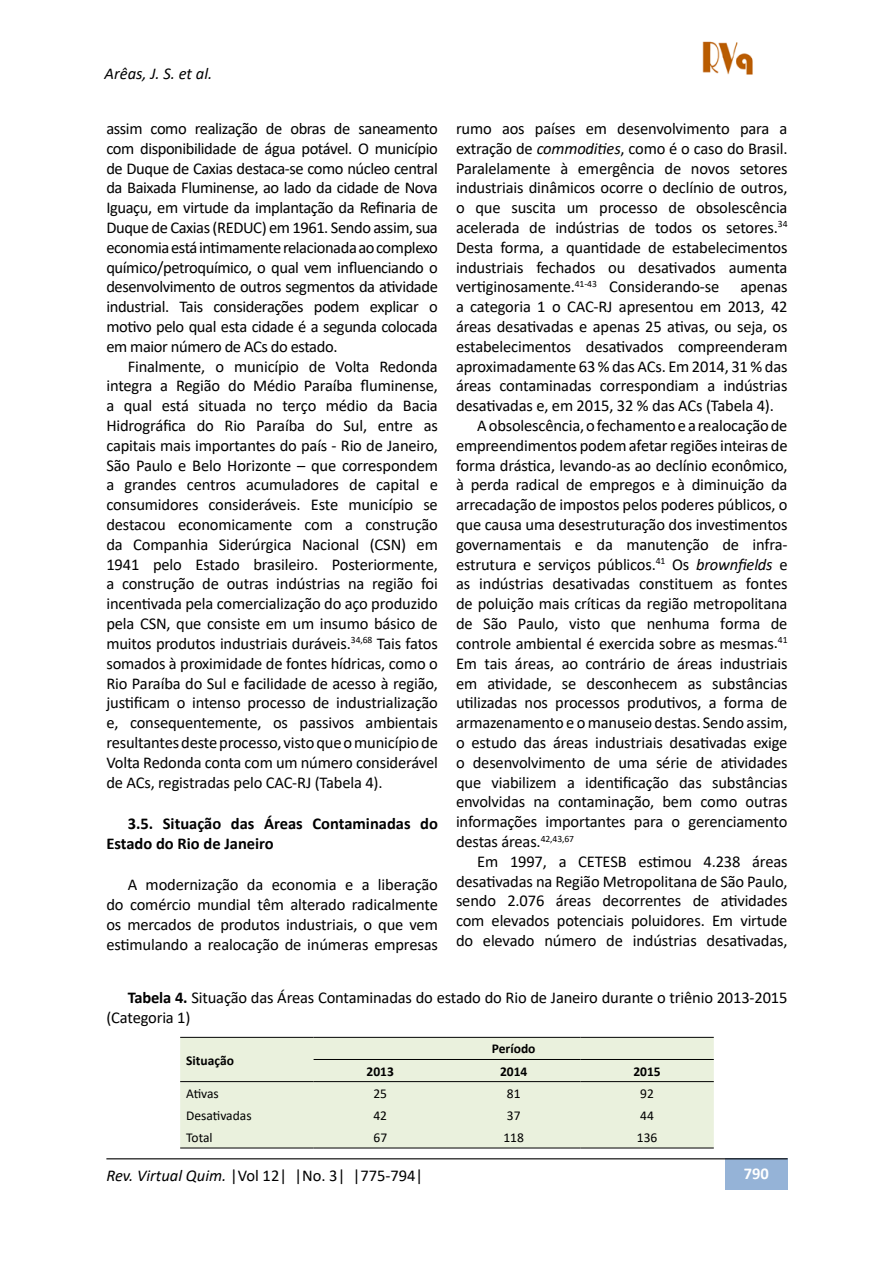
<style>
.page{position:relative;width:894px;height:1263px;background:#fff}
.page>*{position:absolute;margin:0;border:0;box-sizing:border-box;transform-origin:0 0}
.t1{font:16.5px/19.8px "Calibri";letter-spacing:-.01em;color:#000;text-align:justify}
.t2{font:700 16.5px/19.8px "Calibri";color:#000}
.t3{font:italic 16.5px "Calibri";color:#000}
.t4{font:700 16.5px "Calibri";color:#fff}
.t5{font:13.5px "Calibri";color:#000}
.t6{font:700 13.5px "Calibri";color:#000}
.s1{font-style:italic}
.s2{font-weight:700}
</style>
<div class="page">
<div style="left:724px;top:1158px;width:63px;height:32px;background:#95b3d7"></div>
<hr style="left:106px;top:1158px;width:681px;height:1px;background:#000">
<img style="left:702px;top:41px;width:51px;height:34px">
<div style="left:180px;top:1038px;width:533px;height:109px;background:#eaf1dd"></div>
<hr style="left:180px;top:1037px;width:133px;height:1px;background:#000">
<hr style="left:180px;top:1081px;width:133px;height:1px;background:#000">
<hr style="left:313px;top:1037px;width:134px;height:1px;background:#000">
<hr style="left:447px;top:1037px;width:133px;height:1px;background:#000">
<hr style="left:580px;top:1037px;width:133px;height:1px;background:#000">
<hr style="left:313px;top:1059px;width:134px;height:1px;background:#000">
<hr style="left:447px;top:1059px;width:133px;height:1px;background:#000">
<hr style="left:580px;top:1059px;width:133px;height:1px;background:#000">
<hr style="left:313px;top:1081px;width:134px;height:1px;background:#000">
<hr style="left:447px;top:1081px;width:133px;height:1px;background:#000">
<hr style="left:580px;top:1081px;width:133px;height:1px;background:#000">
<hr style="left:180px;top:1147px;width:133px;height:1px;background:#000">
<hr style="left:313px;top:1147px;width:134px;height:1px;background:#000">
<hr style="left:447px;top:1147px;width:133px;height:1px;background:#000">
<hr style="left:580px;top:1147px;width:133px;height:1px;background:#000">
<p class="t3" style="left:104px;top:62px;width:109px">Arêas, J. S. et al.</p>
<p class="t1" style="left:106px;top:118px;width:333px">assim como realização de obras de saneamento com disponibilidade de água potável. O município de Duque de Caxias destaca-se como núcleo central da Baixada Fluminense, ao lado da cidade de Nova Iguaçu, em virtude da implantação da Refinaria de Duque de Caxias (REDUC) em 1961. Sendo assim, sua economia está intimamente relacionada ao complexo químico/petroquímico, o qual vem influenciando o desenvolvimento de outros segmentos da atividade industrial. Tais considerações podem explicar o motivo pelo qual esta cidade é a segunda colocada em maior número de ACs do estado.</p>
<p class="t1" style="left:106px;top:356px;width:333px;text-indent:21px">Finalmente, o município de Volta Redonda integra a Região do Médio Paraíba fluminense, a qual está situada no terço médio da Bacia Hidrográfica do Rio Paraíba do Sul, entre as capitais mais importantes do país - Rio de Janeiro, São Paulo e Belo Horizonte – que correspondem a grandes centros acumuladores de capital e consumidores consideráveis. Este município se destacou economicamente com a construção da Companhia Siderúrgica Nacional (CSN) em 1941 pelo Estado brasileiro. Posteriormente, a construção de outras indústrias na região foi incentivada pela comercialização do aço produzido pela CSN, que consiste em um insumo básico de muitos produtos industriais duráveis.<sup>34,68</sup> Tais fatos somados à proximidade de fontes hídricas, como o Rio Paraíba do Sul e facilidade de acesso à região, justificam o intenso processo de industrialização e, consequentemente, os passivos ambientais resultantes deste processo, visto que o município de Volta Redonda conta com um número considerável de ACs, registradas pelo CAC-RJ (Tabela 4).</p>
<p class="t2" style="left:106px;top:813px;width:333px;text-indent:21px">3.5. Situação das Áreas Contaminadas do<br>Estado do Rio de Janeiro</p>
<p class="t1" style="left:106px;top:874px;width:333px;text-indent:21px">A modernização da economia e a liberação do comércio mundial têm alterado radicalmente os mercados de produtos industriais, o que vem estimulando a realocação de inúmeras empresas</p>
<p class="t1" style="left:456px;top:118px;width:333px">rumo aos países em desenvolvimento para a extração de <span class="s1">commodities</span>, como é o caso do Brasil.<br>Paralelamente à emergência de novos setores industriais dinâmicos ocorre o declínio de outros, o que suscita um processo de obsolescência acelerada de indústrias de todos os setores.<sup>34<br></sup>Desta forma, a quantidade de estabelecimentos industriais fechados ou desativados aumenta vertiginosamente.<sup>41-43</sup> Considerando-se</p>
<p class="t1" style="left:740px;top:276px;width:48px">apenas</p>
<p class="t1" style="left:456px;top:296px;width:333px">a categoria 1 o CAC-RJ apresentou em 2013, 42</p>
<p class="t1" style="left:456px;top:316px;width:333px">áreas desativadas e apenas 25 ativas, ou seja, os</p>
<p class="t1" style="left:456px;top:336px;width:333px">estabelecimentos desativados compreenderam</p>
<p class="t1" style="left:456px;top:356px;width:333px">aproximadamente 63 % das ACs. Em 2014, 31 % das</p>
<p class="t1" style="left:456px;top:375px;width:333px">áreas contaminadas correspondiam a indústrias</p>
<p class="t1" style="left:456px;top:395px;width:319px">desativadas e, em 2015, 32 % das ACs (Tabela 4).</p>
<p class="t1" style="left:477px;top:415px;width:311px">A obsolescência, o fechamento e a realocação de</p>
<p class="t1" style="left:456px;top:435px;width:333px">empreendimentos podem afetar regiões inteiras de</p>
<p class="t1" style="left:456px;top:455px;width:333px">forma drástica, levando-as ao declínio econômico,</p>
<p class="t1" style="left:456px;top:474px;width:333px">à perda radical de empregos e à diminuição da</p>
<p class="t1" style="left:456px;top:494px;width:333px">arrecadação de impostos pelos poderes públicos, o</p>
<p class="t1" style="left:456px;top:514px;width:333px">que causa uma desestruturação dos investimentos</p>
<p class="t1" style="left:456px;top:534px;width:333px">governamentais e da manutenção de infra-</p>
<p class="t1" style="left:456px;top:554px;width:333px">estrutura e serviços públicos.<sup>41</sup> Os <span class="s1">brownfields</span> e</p>
<p class="t1" style="left:456px;top:573px;width:333px">as indústrias desativadas constituem as fontes</p>
<p class="t1" style="left:456px;top:593px;width:333px">de poluição mais críticas da região metropolitana</p>
<p class="t1" style="left:456px;top:613px;width:333px">de São Paulo, visto que nenhuma forma de</p>
<p class="t1" style="left:456px;top:633px;width:333px">controle ambiental é exercida sobre as mesmas.<sup>41</sup></p>
<p class="t1" style="left:456px;top:653px;width:333px">Em tais áreas, ao contrário de áreas industriais</p>
<p class="t1" style="left:456px;top:672px;width:333px">em atividade, se desconhecem as substâncias</p>
<p class="t1" style="left:456px;top:692px;width:333px">utilizadas nos processos produtivos, a forma de</p>
<p class="t1" style="left:456px;top:712px;width:333px">armazenamento e o manuseio destas. Sendo assim,</p>
<p class="t1" style="left:456px;top:732px;width:333px">o estudo das áreas industriais desativadas exige</p>
<p class="t1" style="left:456px;top:752px;width:333px">o desenvolvimento de uma série de atividades</p>
<p class="t1" style="left:456px;top:771px;width:333px">que viabilizem a identificação das substâncias</p>
<p class="t1" style="left:456px;top:791px;width:333px">envolvidas na contaminação, bem como outras</p>
<p class="t1" style="left:456px;top:811px;width:333px">informações importantes para o gerenciamento</p>
<p class="t1" style="left:456px;top:831px;width:119px">destas áreas.<sup>42,43,67</sup></p>
<p class="t1" style="left:477px;top:851px;width:312px">Em 1997, a CETESB estimou 4.238 áreas</p>
<p class="t1" style="left:456px;top:870px;width:333px">desativadas na Região Metropolitana de São Paulo,</p>
<p class="t1" style="left:456px;top:890px;width:333px">sendo 2.076 áreas decorrentes de atividades</p>
<p class="t1" style="left:456px;top:910px;width:333px">com elevados potenciais poluidores. Em virtude</p>
<p class="t1" style="left:456px;top:930px;width:333px">do elevado número de indústrias desativadas,</p>
<p class="t1" style="left:106px;top:987px;width:682px;text-indent:21px"><span class="s2">Tabela 4.</span> Situação das Áreas Contaminadas do estado do Rio de Janeiro durante o triênio 2013-2015 (Categoria 1)</p>
<p class="t6" style="left:186px;top:1050px;width:49px">Situação</p>
<p class="t6" style="left:491px;top:1039px;width:45px">Período</p>
<p class="t6" style="left:366px;top:1061px;width:29px">2013</p>
<p class="t6" style="left:500px;top:1061px;width:29px">2014</p>
<p class="t6" style="left:633px;top:1061px;width:29px">2015</p>
<p class="t5" style="left:186px;top:1083px;width:34px">Ativas</p>
<p class="t5" style="left:373px;top:1083px;width:15px">25</p>
<p class="t5" style="left:506px;top:1083px;width:15px">81</p>
<p class="t5" style="left:640px;top:1083px;width:15px">92</p>
<p class="t5" style="left:186px;top:1106px;width:67px">Desativadas</p>
<p class="t5" style="left:373px;top:1106px;width:15px">42</p>
<p class="t5" style="left:506px;top:1106px;width:15px">37</p>
<p class="t5" style="left:640px;top:1106px;width:15px">44</p>
<p class="t5" style="left:186px;top:1128px;width:28px">Total</p>
<p class="t5" style="left:373px;top:1128px;width:15px">67</p>
<p class="t5" style="left:503px;top:1128px;width:22px">118</p>
<p class="t5" style="left:636px;top:1128px;width:22px">136</p>
<p class="t1" style="left:106px;top:1165px;width:318px"><span class="s1">Rev. Virtual Quim.</span> |Vol 12| |No. 3| |775-794|</p>
<p class="t4" style="left:743px;top:1162px;width:27px">790</p>
</div>
